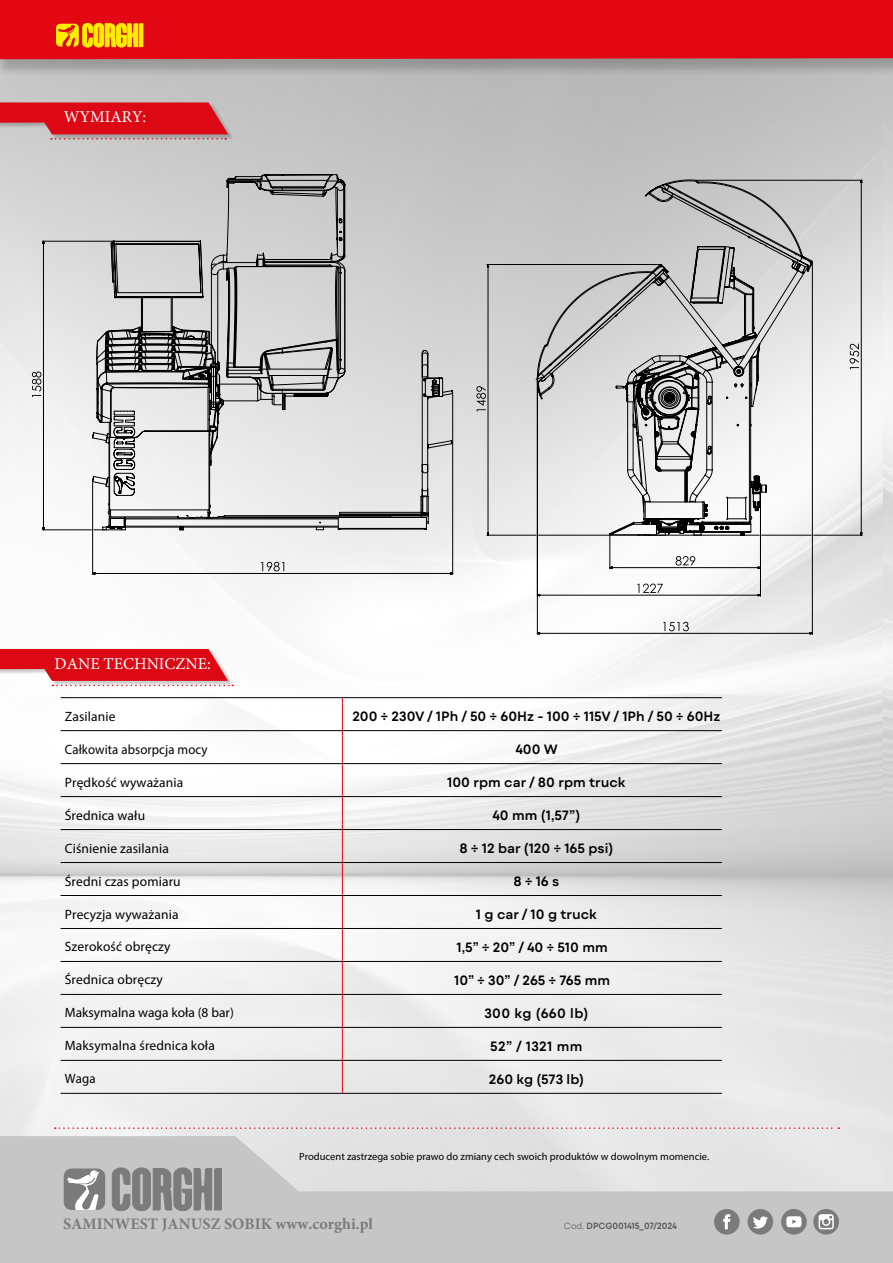
<style>
.page{position:relative;width:893px;height:1263px;background:#fff}
.page>*{position:absolute;margin:0;border:0;box-sizing:border-box;transform-origin:0 0}
.t1{font:16.5px "Minion Pro";color:#fff}
.t2{font:700 16.05px "Minion Pro";color:#7b7b7b}
.t3{font:600 13.5px "Mont Blanc";color:#000}
.t4{font:13.5px "Myriad Pro";letter-spacing:.01em;color:#000}
.t5{font:13.5px "Myriad Pro";letter-spacing:.01em;color:#000;scale:.95 1}
.t6{font:600 13.5px "Mont Blanc";letter-spacing:.03em;color:#000}
.t7{font:10.5px "Myriad Pro";color:#000}
.t8{font:600 9px "Mont Blanc";letter-spacing:-.005em;color:#575756;scale:.96 1}
.s1{font-weight:300}
</style>
<div class="page">
<img style="left:0;top:114px;width:883px;height:1022px">
<div style="left:0;top:0;width:893px;height:114px;background:#bebebe"></div>
<svg style="left:0;top:0;width:893px;height:96px;fill:#e30613"></svg>
<svg style="left:54px;top:22px;width:91px;height:26px"></svg>
<svg style="left:56px;top:23px;width:87px;height:24px;background:#f6b504"></svg>
<svg style="left:55px;top:1127px;width:784px;height:2px;background:#e6bec0"></svg>
<svg style="left:0;top:1136px;width:893px;height:127px;background:#cfcfcf"></svg>
<div style="left:714px;top:1209px;width:26px;height:25px;background:#7c7b7b;border-radius:50%"></div>
<svg style="left:723px;top:1214px;width:7px;height:15px"></svg>
<div style="left:781px;top:1209px;width:26px;height:25px;background:#7c7b7b;border-radius:50%"></div>
<svg style="left:786px;top:1216px;width:15px;height:11px"></svg>
<div style="left:813px;top:1209px;width:26px;height:25px;background:#7c7b7b;border-radius:50%"></div>
<svg style="left:819px;top:1214px;width:15px;height:15px"></svg>
<div style="left:748px;top:1209px;width:25px;height:25px;background:#7c7b7b;border-radius:50%"></div>
<svg style="left:753px;top:1216px;width:15px;height:12px"></svg>
<svg style="left:112px;top:1168px;width:110px;height:43px;background:#8d8d8d"></svg>
<svg style="left:64px;top:1168px;width:41px;height:42px"></svg>
<svg style="left:261px;top:562px;width:23px;height:9px"></svg>
<svg style="left:32px;top:371px;width:9px;height:26px"></svg>
<svg style="left:439px;top:241px;width:23px;height:277px;background:#d4d4d4"></svg>
<hr style="left:43px;top:241px;width:1px;height:289px;background:#000">
<hr style="left:42px;top:530px;width:49px;height:1px;background:#000">
<svg style="left:94px;top:173px;width:345px;height:358px;background:#c3c3c3"></svg>
<hr style="left:42px;top:241px;width:71px;height:1px;background:#000">
<hr style="left:93px;top:573px;width:360px;height:1px;background:#000">
<hr style="left:452px;top:394px;width:1px;height:181px;background:#000">
<hr style="left:92px;top:483px;width:1px;height:92px;background:#000">
<svg style="left:675px;top:556px;width:20px;height:10px"></svg>
<svg style="left:637px;top:583px;width:26px;height:10px"></svg>
<svg style="left:850px;top:344px;width:9px;height:25px"></svg>
<svg style="left:663px;top:622px;width:26px;height:9px"></svg>
<hr style="left:537px;top:633px;width:275px;height:1px;background:#000">
<hr style="left:812px;top:263px;width:1px;height:371px;background:#000">
<hr style="left:537px;top:380px;width:1px;height:254px;background:#000">
<hr style="left:861px;top:180px;width:1px;height:355px;background:#000">
<hr style="left:813px;top:535px;width:49px;height:1px;background:#000">
<hr style="left:697px;top:180px;width:165px;height:1px;background:#000">
<svg style="left:462px;top:179px;width:351px;height:357px"></svg>
<hr style="left:488px;top:264px;width:1px;height:271px;background:#000">
<hr style="left:487px;top:535px;width:49px;height:1px;background:#000">
<hr style="left:538px;top:535px;width:126px;height:1px;background:#000">
<hr style="left:487px;top:264px;width:173px;height:1px;background:#000">
<hr style="left:537px;top:595px;width:223px;height:1px;background:#000">
<hr style="left:760px;top:494px;width:1px;height:102px;background:#000">
<hr style="left:537px;top:380px;width:1px;height:216px;background:#000">
<hr style="left:610px;top:567px;width:150px;height:1px;background:#000">
<hr style="left:610px;top:535px;width:1px;height:34px;background:#000">
<div style="left:0;top:103px;width:234px;height:37px;background:#000;opacity:.2"></div>
<div style="left:0;top:650px;width:234px;height:37px;background:#000;opacity:.2"></div>
<hr style="left:61px;top:697px;width:281px;height:1px;background:#000">
<hr style="left:61px;top:730px;width:281px;height:1px;background:#000">
<hr style="left:61px;top:763px;width:281px;height:1px;background:#000">
<hr style="left:61px;top:796px;width:281px;height:1px;background:#000">
<hr style="left:61px;top:829px;width:281px;height:1px;background:#000">
<hr style="left:61px;top:862px;width:281px;height:1px;background:#000">
<hr style="left:61px;top:895px;width:281px;height:1px;background:#000">
<hr style="left:61px;top:928px;width:281px;height:1px;background:#000">
<hr style="left:61px;top:961px;width:281px;height:1px;background:#000">
<hr style="left:61px;top:994px;width:281px;height:1px;background:#000">
<hr style="left:61px;top:1027px;width:281px;height:1px;background:#000">
<hr style="left:61px;top:1060px;width:281px;height:1px;background:#000">
<hr style="left:61px;top:1093px;width:281px;height:1px;background:#000">
<hr style="left:342px;top:698px;width:1px;height:32px;background:#e30613">
<hr style="left:342px;top:731px;width:1px;height:32px;background:#e30613">
<hr style="left:342px;top:764px;width:1px;height:32px;background:#e30613">
<hr style="left:342px;top:797px;width:1px;height:32px;background:#e30613">
<hr style="left:342px;top:830px;width:1px;height:32px;background:#e30613">
<hr style="left:342px;top:863px;width:1px;height:32px;background:#e30613">
<hr style="left:342px;top:896px;width:1px;height:32px;background:#e30613">
<hr style="left:342px;top:929px;width:1px;height:32px;background:#e30613">
<hr style="left:342px;top:962px;width:1px;height:32px;background:#e30613">
<hr style="left:342px;top:994px;width:1px;height:33px;background:#e30613">
<hr style="left:342px;top:1027px;width:1px;height:33px;background:#e30613">
<hr style="left:342px;top:1060px;width:1px;height:33px;background:#e30613">
<hr style="left:342px;top:730px;width:380px;height:1px;background:#000">
<hr style="left:342px;top:763px;width:380px;height:1px;background:#000">
<hr style="left:342px;top:697px;width:380px;height:1px;background:#000">
<hr style="left:342px;top:796px;width:380px;height:1px;background:#000">
<hr style="left:342px;top:829px;width:380px;height:1px;background:#000">
<hr style="left:342px;top:862px;width:380px;height:1px;background:#000">
<hr style="left:342px;top:895px;width:380px;height:1px;background:#000">
<hr style="left:342px;top:928px;width:380px;height:1px;background:#000">
<hr style="left:342px;top:961px;width:380px;height:1px;background:#000">
<hr style="left:342px;top:994px;width:380px;height:1px;background:#000">
<hr style="left:342px;top:1027px;width:380px;height:1px;background:#000">
<hr style="left:342px;top:1060px;width:380px;height:1px;background:#000">
<hr style="left:342px;top:1093px;width:380px;height:1px;background:#000">
<svg style="left:0;top:649px;width:233px;height:37px;background:#df4049"></svg>
<svg style="left:0;top:102px;width:228px;height:38px;background:#d3343d"></svg>
<p class="t1" style="left:64px;top:105px;width:84px">WYMIARY:</p>
<p class="t1" style="left:55px;top:653px;width:158px">DANE TECHNICZNE:</p>
<p class="t4" style="left:65px;top:708px;width:52px">Zasilanie</p>
<p class="t3" style="left:352px;top:707px;width:370px">200 ÷ 230V / 1Ph / 50 ÷ 60Hz - 100 ÷ 115V / 1Ph / 50 ÷ 60Hz</p>
<p class="t5" style="left:65px;top:741px;width:152px">Całkowita absorpcja mocy</p>
<p class="t3" style="left:515px;top:740px;width:44px">400 W</p>
<p class="t4" style="left:65px;top:774px;width:120px">Prędkość wyważania</p>
<p class="t3" style="left:447px;top:773px;width:180px">100 rpm car / 80 rpm truck</p>
<p class="t4" style="left:65px;top:807px;width:82px">Średnica wału</p>
<p class="t3" style="left:492px;top:806px;width:89px">40 mm (1,57”)</p>
<p class="t4" style="left:65px;top:840px;width:106px">Ciśnienie zasilania</p>
<p class="t3" style="left:459px;top:839px;width:155px">8 ÷ 12 bar (120 ÷ 165 psi)</p>
<p class="t4" style="left:65px;top:873px;width:117px">Średni czas pomiaru</p>
<p class="t3" style="left:513px;top:872px;width:48px">8 ÷ 16 s</p>
<p class="t4" style="left:65px;top:906px;width:115px">Precyzja wyważania</p>
<p class="t3" style="left:476px;top:905px;width:123px">1 g car / 10 g truck</p>
<p class="t4" style="left:65px;top:939px;width:107px">Szerokość obręczy</p>
<p class="t3" style="left:456px;top:938px;width:153px">1,5” ÷ 20” / 40 ÷ 510 mm</p>
<p class="t4" style="left:65px;top:971px;width:99px">Średnica obręczy</p>
<p class="t3" style="left:454px;top:971px;width:158px">10” ÷ 30” / 265 ÷ 765 mm</p>
<p class="t4" style="left:65px;top:1004px;width:171px">Maksymalna waga koła (8 bar)</p>
<p class="t6" style="left:484px;top:1004px;width:106px">300 kg (660 lb)</p>
<p class="t4" style="left:65px;top:1037px;width:152px">Maksymalna średnica koła</p>
<p class="t3" style="left:490px;top:1037px;width:94px">52” / 1321 mm</p>
<p class="t5" style="left:65px;top:1070px;width:34px">Waga</p>
<p class="t3" style="left:489px;top:1070px;width:97px">260 kg (573 lb)</p>
<p class="t7" style="left:299px;top:1150px;width:412px">Producent zastrzega sobie prawo do zmiany cech swoich produktów w dowolnym momencie.</p>
<p class="t2" style="left:63px;top:1212px;width:311px">SAMINWEST JANUSZ SOBIK www.corghi.pl</p>
<p class="t8" style="left:564px;top:1220px;width:119px"><span class="s1">Cod.</span> DPCG001415_07/2024</p>
</div>
